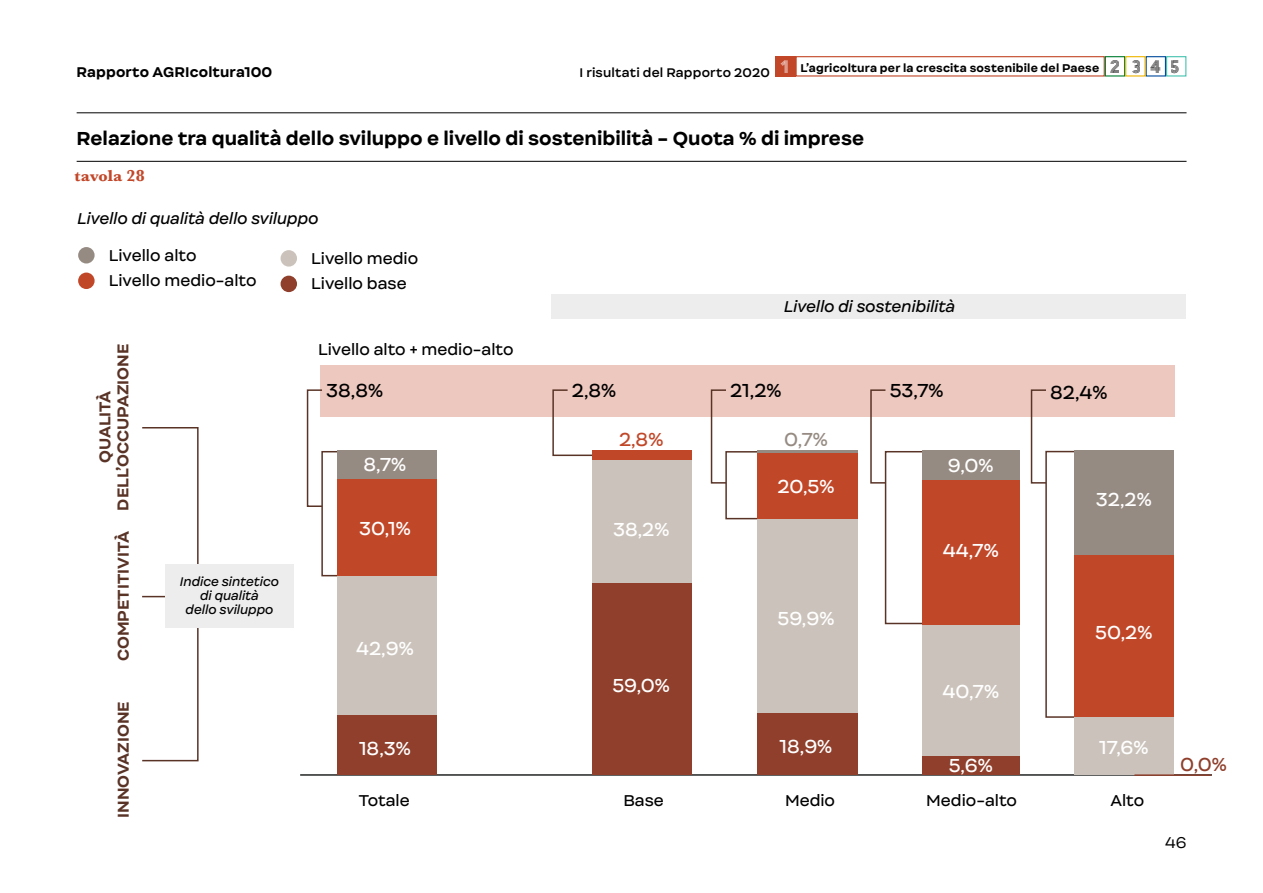
<style>
.page{position:relative;width:1263px;height:893px;background:#fff}
.page>*{position:absolute;margin:0;border:0;box-sizing:border-box;transform-origin:0 0}
.t1{font:18px "Internacional";color:#fff}
.t2{font:700 18px "Internacional";color:#000}
.t3{font:18px "Internacional";color:#000}
.t4{font:18px "Arya Triple";color:#000}
.t5{font:18px "Internacional";color:#c14729}
.t6{font:18px "Internacional";color:#968b83}
.t7{font:18px "Internacional";color:#8f3f2b}
.t8{font:18px "Arya Triple";color:#fff}
.t9{font:700 16.5px "Baskerville";letter-spacing:.005em;color:#c24729}
.t10{font:15px "Internacional";color:#000}
.t11{font:italic 15px "Internacional";color:#000}
.t12{font:700 15px "Internacional";color:#593326}
.t13{font:300 15px "Internacional";color:#000}
.t14{font:700 13.5px "Internacional";letter-spacing:.01em;color:#000}
.t15{font:italic 12px "Internacional";color:#000}
.t16{font:600 12px "Internacional";letter-spacing:.015em;color:#000}
.t17{font:700 10.8px "Internacional";letter-spacing:.02em;color:#000}
</style>
<div class="page">
<div style="left:775px;top:56px;width:20px;height:21px;background:#c24729"></div>
<div style="left:795px;top:56px;width:310px;height:21px;border:1px solid #c24729"></div>
<div style="left:1105px;top:56px;width:20px;height:21px;border:1px solid #007d32"></div>
<div style="left:1145px;top:56px;width:21px;height:21px;border:1px solid #004b9b"></div>
<div style="left:1125px;top:56px;width:20px;height:21px;border:1px solid #f0b500"></div>
<div style="left:1166px;top:56px;width:20px;height:21px;border:1px solid #45c2b0"></div>
<div style="left:320px;top:365px;width:854px;height:51px;background:#edc8bf"></div>
<svg style="left:321px;top:450px;width:70px;height:127px"></svg>
<div style="left:307px;top:389px;width:16px;height:118px;border:2px solid #593326"></div>
<svg style="left:552px;top:389px;width:42px;height:68px"></svg>
<svg style="left:725px;top:450px;width:70px;height:70px"></svg>
<div style="left:711px;top:389px;width:16px;height:95px;border:2px solid #593326"></div>
<svg style="left:884px;top:450px;width:70px;height:175px"></svg>
<div style="left:870px;top:389px;width:16px;height:95px;border:2px solid #593326"></div>
<svg style="left:1045px;top:450px;width:70px;height:268px"></svg>
<div style="left:1031px;top:389px;width:16px;height:95px;border:2px solid #593326"></div>
<hr style="left:300px;top:774px;width:912px;height:2px;background:#010202">
<div style="left:337px;top:451px;width:99px;height:28px;background:#968b83"></div>
<hr style="left:757px;top:451px;width:100px;height:2px;background:#968b83">
<div style="left:922px;top:451px;width:97px;height:29px;background:#968b83"></div>
<div style="left:1075px;top:451px;width:99px;height:104px;background:#968b83"></div>
<div style="left:337px;top:479px;width:99px;height:97px;background:#c14729"></div>
<div style="left:592px;top:451px;width:100px;height:9px;background:#c14729"></div>
<div style="left:757px;top:453px;width:100px;height:66px;background:#c14729"></div>
<div style="left:922px;top:480px;width:97px;height:145px;background:#c14729"></div>
<div style="left:1075px;top:555px;width:99px;height:163px;background:#c14729"></div>
<div style="left:337px;top:576px;width:99px;height:140px;background:#cbc3bb"></div>
<div style="left:592px;top:460px;width:100px;height:124px;background:#cbc3bb"></div>
<div style="left:757px;top:519px;width:100px;height:195px;background:#cbc3bb"></div>
<div style="left:922px;top:625px;width:97px;height:132px;background:#cbc3bb"></div>
<div style="left:1075px;top:718px;width:99px;height:57px;background:#cbc3bb"></div>
<div style="left:337px;top:716px;width:99px;height:59px;background:#8f3f2b"></div>
<div style="left:592px;top:584px;width:100px;height:191px;background:#8f3f2b"></div>
<div style="left:757px;top:714px;width:100px;height:61px;background:#8f3f2b"></div>
<div style="left:922px;top:757px;width:97px;height:18px;background:#8f3f2b"></div>
<hr style="left:77px;top:113px;width:1109px;height:1px;background:#000">
<hr style="left:77px;top:161px;width:1109px;height:1px;background:#000">
<div style="left:141px;top:427px;width:58px;height:334px;border:2px solid #593326"></div>
<hr style="left:142px;top:596px;width:56px;height:1px;background:#593326">
<div style="left:551px;top:294px;width:634px;height:25px;background:#ededed"></div>
<div style="left:165px;top:564px;width:128px;height:63px;background:#ededed"></div>
<hr style="left:1134px;top:774px;width:77px;height:2px;background:#8f3f2b">
<div style="left:78px;top:247px;width:17px;height:16px;background:#968b83;border-radius:50%"></div>
<div style="left:78px;top:273px;width:17px;height:16px;background:#c14729;border-radius:50%"></div>
<div style="left:281px;top:250px;width:16px;height:17px;background:#cbc3bb;border-radius:50%"></div>
<div style="left:281px;top:276px;width:16px;height:16px;background:#8f3f2b;border-radius:50%"></div>
<p class="t8" style="left:779px;top:56px;width:12px">1</p>
<p class="t4" style="left:1109px;top:56px;width:73px">2345</p>
<p class="t14" style="left:77px;top:63px;width:197px">Rapporto AGRIcoltura100</p>
<p class="t16" style="left:579px;top:64px;width:192px">I risultati del Rapporto 2020</p>
<p class="t17" style="left:800px;top:61px;width:300px">L’agricoltura per la crescita sostenibile del Paese</p>
<p class="t2" style="left:77px;top:126px;width:789px">Relazione tra qualità dello sviluppo e livello di sostenibilità - Quota % di imprese</p>
<p class="t9" style="left:75px;top:164px;width:71px">tavola 28</p>
<p class="t11" style="left:77px;top:209px;width:242px">Livello di qualità dello sviluppo</p>
<p class="t10" style="left:109px;top:246px;width:89px">Livello alto</p>
<p class="t10" style="left:109px;top:271px;width:149px">Livello medio-alto</p>
<p class="t12" style="left:113px;top:510px;width:168px;rotate:-90deg">DELL’OCCUPAZIONE</p>
<p class="t12" style="left:113px;top:661px;width:131px;rotate:-90deg">COMPETITIVITÀ</p>
<p class="t12" style="left:95px;top:463px;width:74px;rotate:-90deg">QUALITÀ</p>
<p class="t12" style="left:113px;top:818px;width:118px;rotate:-90deg">INNOVAZIONE</p>
<p class="t15" style="left:179px;top:574px;width:100px">Indice sintetico</p>
<p class="t15" style="left:199px;top:588px;width:60px">di qualità</p>
<p class="t15" style="left:185px;top:603px;width:89px">dello sviluppo</p>
<p class="t10" style="left:311px;top:249px;width:108px">Livello medio</p>
<p class="t10" style="left:311px;top:274px;width:97px">Livello base</p>
<p class="t10" style="left:318px;top:340px;width:197px">Livello alto + medio-alto</p>
<p class="t11" style="left:783px;top:298px;width:173px">Livello di sostenibilità</p>
<p class="t3" style="left:326px;top:379px;width:58px">38,8%</p>
<p class="t3" style="left:572px;top:379px;width:46px">2,8%</p>
<p class="t3" style="left:730px;top:379px;width:53px">21,2%</p>
<p class="t3" style="left:890px;top:379px;width:55px">53,7%</p>
<p class="t3" style="left:1050px;top:381px;width:59px">82,4%</p>
<p class="t1" style="left:364px;top:453px;width:44px">8,7%</p>
<p class="t1" style="left:359px;top:517px;width:53px">30,1%</p>
<p class="t5" style="left:619px;top:428px;width:46px">2,8%</p>
<p class="t1" style="left:613px;top:518px;width:58px">38,2%</p>
<p class="t6" style="left:784px;top:428px;width:45px">0,7%</p>
<p class="t1" style="left:777px;top:475px;width:59px">20,5%</p>
<p class="t1" style="left:948px;top:455px;width:47px">9,0%</p>
<p class="t1" style="left:943px;top:540px;width:57px">44,7%</p>
<p class="t1" style="left:1096px;top:489px;width:57px">32,2%</p>
<p class="t1" style="left:356px;top:637px;width:59px">42,9%</p>
<p class="t1" style="left:612px;top:675px;width:59px">59,0%</p>
<p class="t1" style="left:777px;top:608px;width:58px">59,9%</p>
<p class="t1" style="left:942px;top:680px;width:58px">40,7%</p>
<p class="t1" style="left:1095px;top:621px;width:59px">50,2%</p>
<p class="t1" style="left:359px;top:737px;width:53px">18,3%</p>
<p class="t1" style="left:779px;top:735px;width:54px">18,9%</p>
<p class="t1" style="left:949px;top:754px;width:45px">5,6%</p>
<p class="t1" style="left:1099px;top:736px;width:51px">17,6%</p>
<p class="t10" style="left:359px;top:791px;width:52px">Totale</p>
<p class="t10" style="left:623px;top:791px;width:42px">Base</p>
<p class="t10" style="left:785px;top:791px;width:52px">Medio</p>
<p class="t10" style="left:926px;top:791px;width:92px">Medio-alto</p>
<p class="t10" style="left:1110px;top:791px;width:35px">Alto</p>
<p class="t7" style="left:1180px;top:753px;width:48px">0,0%</p>
<p class="t13" style="left:1165px;top:833px;width:23px">46</p>
</div>
